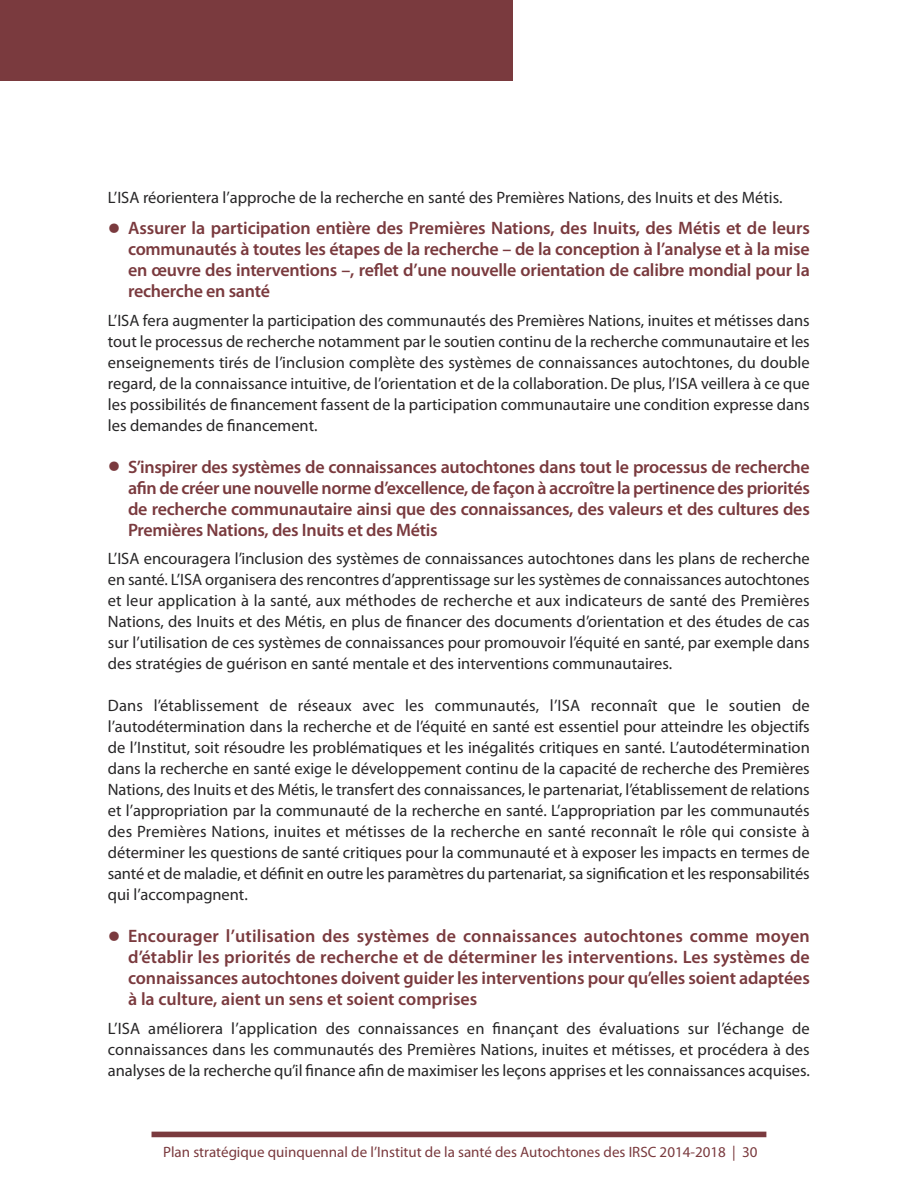
<style>
.page{position:relative;width:918px;height:1188px;background:#fff}
.page>*{position:absolute;margin:0;border:0;box-sizing:border-box;transform-origin:0 0}
.t1{font:600 18px/21px "Myriad Pro";letter-spacing:-.015em;color:#7a3a3e;text-align:justify}
.t2{font:16.5px/21px "Myriad Pro";color:#272627;text-align:justify}
.t3{font:15px "Myriad Pro";color:#7a3a3e}
.s1{font-weight:400;font-size:45px}
</style>
<div class="page">
<div style="left:0;top:0;width:513px;height:81px;background:#7a3a3e"></div>
<div style="left:152px;top:1132px;width:614px;height:5px;background:#7a3a3e"></div>
<p class="t2" style="left:108px;top:188px;width:676px">L’ISA réorientera l’approche de la recherche en santé des Premières Nations, des Inuits et des Métis.</p>
<p class="t1" style="left:128px;top:219px;width:683px;text-indent:-20px"><span class="s1">•</span> Assurer la participation entière des Premières Nations, des Inuits, des Métis et de leurs communautés à toutes les étapes de la recherche – de la conception à l’analyse et à la mise en œuvre des interventions –, reflet d’une nouvelle orientation de calibre mondial pour la recherche en santé</p>
<p class="t2" style="left:108px;top:311px;width:704px">L’ISA fera augmenter la participation des communautés des Premières Nations, inuites et métisses dans tout le processus de recherche notamment par le soutien continu de la recherche communautaire et les enseignements tirés de l’inclusion complète des systèmes de connaissances autochtones, du double regard, de la connaissance intuitive, de l’orientation et de la collaboration. De plus, l’ISA veillera à ce que les possibilités de financement fassent de la participation communautaire une condition expresse dans les demandes de financement.</p>
<p class="t1" style="left:128px;top:458px;width:683px;text-indent:-20px"><span class="s1">•</span> S’inspirer des systèmes de connaissances autochtones dans tout le processus de recherche afin de créer une nouvelle norme d’excellence, de façon à accroître la pertinence des priorités de recherche communautaire ainsi que des connaissances, des valeurs et des cultures des Premières Nations, des Inuits et des Métis</p>
<p class="t2" style="left:108px;top:550px;width:704px">L’ISA encouragera l’inclusion des systèmes de connaissances autochtones dans les plans de recherche en santé. L’ISA organisera des rencontres d’apprentissage sur les systèmes de connaissances autochtones et leur application à la santé, aux méthodes de recherche et aux indicateurs de santé des Premières Nations, des Inuits et des Métis, en plus de financer des documents d’orientation et des études de cas sur l’utilisation de ces systèmes de connaissances pour promouvoir l’équité en santé, par exemple dans des stratégies de guérison en santé mentale et des interventions communautaires.</p>
<p class="t2" style="left:108px;top:697px;width:704px">Dans l’établissement de réseaux avec les communautés, l’ISA reconnaît que le soutien de l’autodétermination dans la recherche et de l’équité en santé est essentiel pour atteindre les objectifs de l’Institut, soit résoudre les problématiques et les inégalités critiques en santé. L’autodétermination dans la recherche en santé exige le développement continu de la capacité de recherche des Premières Nations, des Inuits et des Métis, le transfert des connaissances, le partenariat, l’établissement de relations et l’appropriation par la communauté de la recherche en santé. L’appropriation par les communautés des Premières Nations, inuites et métisses de la recherche en santé reconnaît le rôle qui consiste à déterminer les questions de santé critiques pour la communauté et à exposer les impacts en termes de santé et de maladie, et définit en outre les paramètres du partenariat, sa signification et les responsabilités qui l’accompagnent.</p>
<p class="t1" style="left:128px;top:927px;width:683px;text-indent:-20px"><span class="s1">•</span> Encourager l’utilisation des systèmes de connaissances autochtones comme moyen d’établir les priorités de recherche et de déterminer les interventions. Les systèmes de connaissances autochtones doivent guider les interventions pour qu’elles soient adaptées à la culture, aient un sens et soient comprises</p>
<p class="t2" style="left:108px;top:1019px;width:704px">L’ISA améliorera l’application des connaissances en finançant des évaluations sur l’échange de connaissances dans les communautés des Premières Nations, inuites et métisses, et procédera à des analyses de la recherche qu’il finance afin de maximiser les leçons apprises et les connaissances acquises.</p>
<p class="t3" style="left:163px;top:1147px;width:596px">Plan stratégique quinquennal de l’Institut de la santé des Autochtones des IRSC 2014-2018 | 30</p>
</div>
